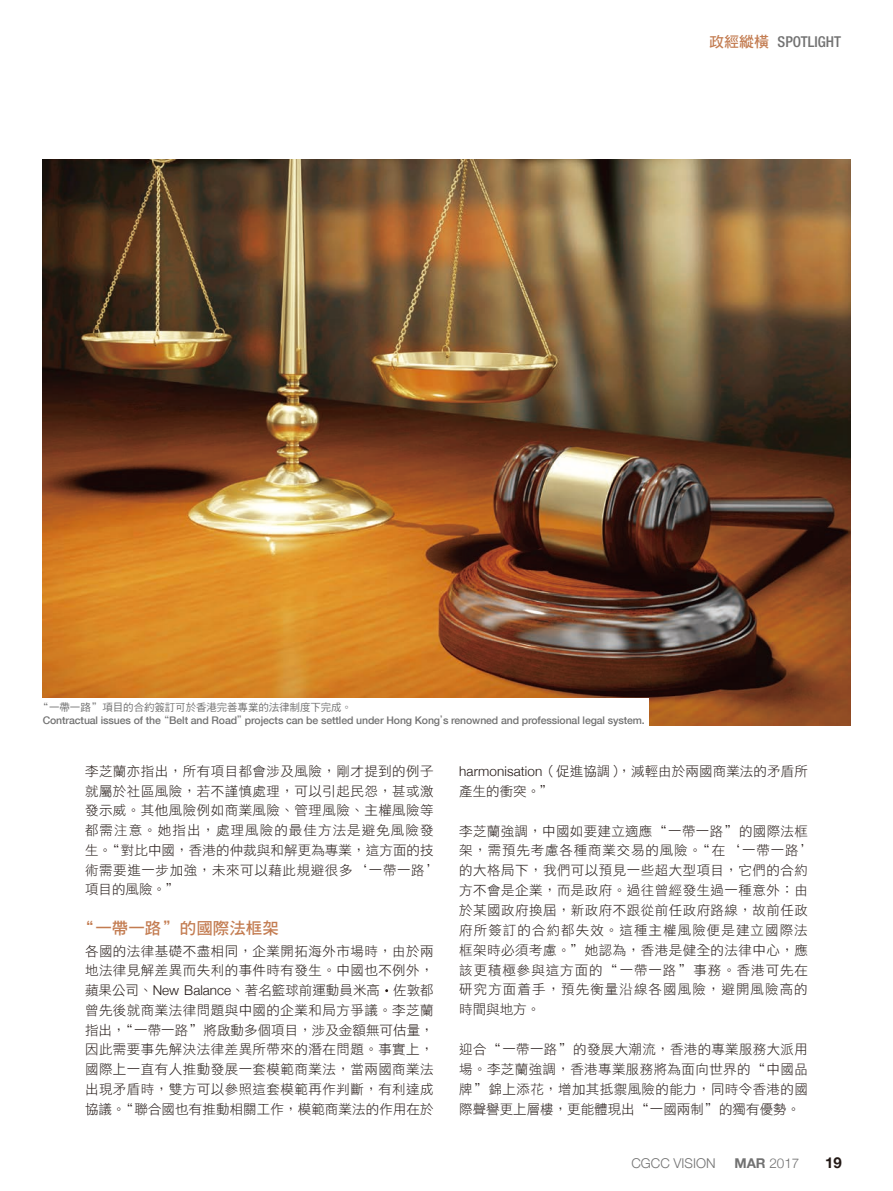
<style>
.page{position:relative;width:893px;height:1191px;background:#fff}
.page>*{position:absolute;margin:0;border:0;box-sizing:border-box;transform-origin:0 0}
.t1{font:16.5px "DF Hei Std W7";color:#c37c51}
.t2{font:500 condensed 15px "Helvetica Neue LT Std";color:#727272}
.t3{font:700 15px "Helvetica Neue";color:#231916}
.t4{font:13.5px/19.6px "DF Hei Std W3";letter-spacing:.035em;color:#231916}
.t5{font:13.5px/19.8px "DF Hei Std W3";letter-spacing:.01em;color:#231916}
.t6{font:300 13.5px "Helvetica Neue";color:#727272}
.t7{font:500 10.5px "Helvetica Neue";letter-spacing:-.01em;color:#727272}
.t8{font:10.5px "DF Hei Std W5";letter-spacing:-.01em;color:#727272}
.s1{font-family:"DF Hei Std W7";font-weight:400;font-stretch:normal;color:#c37c51}
.s2{font-family:"DF Hei Std W5";font-weight:400}
.s3{font-family:"Helvetica Neue";font-weight:300}
.s4{font-weight:700}
</style>
<div class="page">
<img style="left:43px;top:160px;width:807px;height:565px">
<div style="left:37px;top:698px;width:612px;height:36px;background:#fff"></div>
<p class="t2" style="left:709px;top:33px;width:133px"><span class="s1">政經縱橫</span> Spotlight</p>
<p class="t8" style="left:37px;top:701px;width:316px">“一帶一路”項目的合約簽訂可於香港完善專業的法律制度下完成。</p>
<p class="t7" style="left:43px;top:711px;width:604px">Contractual issues of the <span class="s2">“</span>Belt and Road<span class="s2">”</span>projects can be settled under Hong Kong<span class="s2">’</span>s renowned and professional legal system.</p>
<p class="t4" style="left:85px;top:761px;width:357px">李芝蘭亦指出，所有項目都會涉及風險，剛才提到的例子就屬於社區風險，若不謹慎處理，可以引起民怨，甚或激發示威。其他風險例如商業風險、管理風險、主權風險等都需注意。她指出，處理風險的最佳方法是避免風險發生。“對比中國，香港的仲裁與和解更為專業，這方面的技術需要進一步加強，未來可以藉此規避很多｀一帶一路´項目的風險。＂</p>
<p class="t1" style="left:77px;top:919px;width:204px">“一帶一路＂的國際法框架</p>
<p class="t4" style="left:85px;top:940px;width:350px;text-align:justify">各國的法律基礎不盡相同，企業開拓海外市場時，由於兩地法律見解差異而失利的事件時有發生。中國也不例外，蘋果公司、<span class="s3">New Balance</span>、著名籃球前運動員米高 佐敦都曾先後就商業法律問題與中國的企業和局方爭議。李芝蘭指出，“一帶一路＂將啟動多個項目，涉及金額無可估量，因此需要事先解決法律差異所帶來的潛在問題。事實上，國際上一直有人推動發展一套模範商業法，當兩國商業法出現矛盾時，雙方可以參照這套模範再作判斷，有利達成協議。“聯合國也有推動相關工作，模範商業法的作用在於</p>
<p class="t5" style="left:459px;top:761px;width:350px"><span class="s3">harmonisation</span>（促進協調），減輕由於兩國商業法的矛盾所產生的衝突。＂</p>
<p class="t4" style="left:459px;top:820px;width:357px">李芝蘭強調，中國如要建立適應“一帶一路＂的國際法框架，需預先考慮各種商業交易的風險。“ 在｀一帶一路 ´的大格局下，我們可以預見一些超大型項目，它們的合約方不會是企業，而是政府。過往曾經發生過一種意外：由於某國政府換屆，新政府不跟從前任政府路線，故前任政府所簽訂的合約都失效。這種主權風險便是建立國際法框架時必須考慮。＂她認為，香港是健全的法律中心，應該更積極參與這方面的“一帶一路＂事務。香港可先在研究方面着手，預先衡量沿線各國風險，避開風險高的時間與地方。</p>
<p class="t4" style="left:459px;top:1039px;width:350px;text-align:justify">迎合“一帶一路＂的發展大潮流，香港的專業服務大派用場。李芝蘭強調，香港專業服務將為面向世界的“中國品牌＂錦上添花，增加其抵禦風險的能力，同時令香港的國際聲譽更上層樓，更能體現出“一國兩制＂的獨有優勢。</p>
<p class="t6" style="left:631px;top:1152px;width:86px">CGCC Vision</p>
<p class="t6" style="left:734px;top:1152px;width:67px"><span class="s4">MAR</span> 2017</p>
<p class="t3" style="left:825px;top:1150px;width:18px">19</p>
</div>
